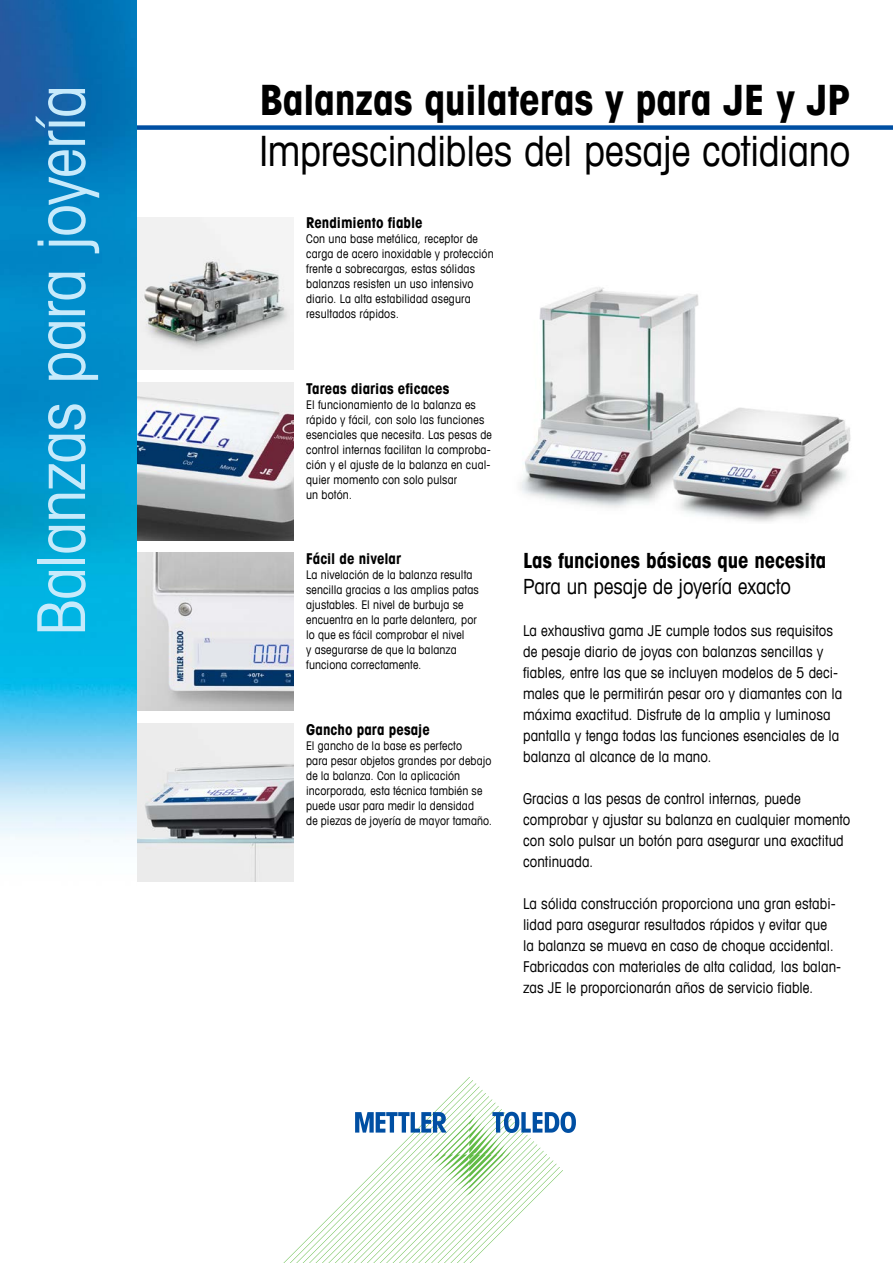
<style>
.page{position:relative;width:893px;height:1263px;background:#fff}
.page>*{position:absolute;margin:0;border:0;box-sizing:border-box;transform-origin:0 0}
.t1{font:condensed 66px "Avant Garde Com";letter-spacing:-.015em;color:#c7eafb}
.t2{font:condensed 42px "Avant Garde Com";letter-spacing:-.01em;color:#000}
.t3{font:700 condensed 42px "Avant Garde Com";letter-spacing:-.01em;color:#000}
.t4{font:700 condensed 21px "Avant Garde Com";letter-spacing:-.005em;color:#000}
.t5{font:condensed 21px "Avant Garde Com";letter-spacing:-.005em;color:#000}
.t6{font:condensed 15px/21px "Avant Garde Com";letter-spacing:.005em;color:#000}
.t7{font:700 condensed 15px "Avant Garde Com";color:#000}
.t8{font:condensed 12px/15px "Avant Garde Com";letter-spacing:.01em;color:#000}
</style>
<div class="page">
<img style="left:520px;top:287px;width:331px;height:235px">
<div style="left:111px;top:125px;width:782px;height:5px;background:#004fa3"></div>
<svg style="left:283px;top:1077px;width:293px;height:186px"></svg>
<img style="left:136px;top:217px;width:157px;height:153px">
<img style="left:136px;top:553px;width:157px;height:157px">
<img style="left:136px;top:383px;width:157px;height:157px">
<img style="left:136px;top:724px;width:157px;height:157px">
<img style="left:0;top:0;width:136px;height:842px">
<h1 class="t1" style="left:21px;top:636px;width:552px;rotate:-90deg">Balanzas para joyería</h1>
<h2 class="t3" style="left:260px;top:73px;width:592px">Balanzas quilateras y para JE y JP</h2>
<h2 class="t2" style="left:259px;top:125px;width:593px">Imprescindibles del pesaje cotidiano</h2>
<p class="t7" style="left:306px;top:213px;width:118px">Rendimiento fiable</p>
<p class="t8" style="left:306px;top:231px;width:189px">Con una base metálica, receptor de carga de acero inoxidable y protección frente a sobrecargas, estas sólidas balanzas resisten un uso intensivo diario. La alta estabilidad asegura resultados rápidos.</p>
<p class="t7" style="left:306px;top:379px;width:145px">Tareas diarias eficaces</p>
<p class="t8" style="left:306px;top:396px;width:187px">El funcionamiento de la balanza es rápido y fácil, con solo las funciones esenciales que necesita. Las pesas de control internas facilitan la comproba&shy;ción y el ajuste de la balanza en cual&shy;quier momento con solo pulsar<br>un botón.</p>
<p class="t7" style="left:306px;top:549px;width:96px">Fácil de nivelar</p>
<p class="t8" style="left:306px;top:567px;width:174px">La nivelación de la balanza resulta sencilla gracias a las amplias patas ajustables. El nivel de burbuja se encuentra en la parte delantera, por lo que es fácil comprobar el nivel<br>y asegurarse de que la balanza funciona correctamente.</p>
<p class="t7" style="left:306px;top:720px;width:125px">Gancho para pesaje</p>
<p class="t8" style="left:306px;top:738px;width:188px">El gancho de la base es perfecto<br>para pesar objetos grandes por debajo de la balanza. Con la aplicación incorporada, esta técnica también se puede usar para medir la densidad<br>de piezas de joyería de mayor tamaño.</p>
<h3 class="t4" style="left:523px;top:547px;width:305px">Las funciones básicas que necesita</h3>
<h3 class="t5" style="left:523px;top:573px;width:269px">Para un pesaje de joyería exacto</h3>
<p class="t6" style="left:523px;top:619px;width:321px">La exhaustiva gama JE cumple todos sus requisitos de pesaje diario de joyas con balanzas sencillas y fiables, entre las que se incluyen modelos de 5 deci&shy;males que le permitirán pesar oro y diamantes con la máxima exactitud. Disfrute de la amplia y luminosa pantalla y tenga todas las funciones esenciales de la balanza al alcance de la mano.</p>
<p class="t6" style="left:523px;top:787px;width:329px">Gracias a las pesas de control internas, puede comprobar y ajustar su balanza en cualquier momento con solo pulsar un botón para asegurar una exactitud continuada.</p>
<p class="t6" style="left:523px;top:892px;width:320px">La sólida construcción proporciona una gran estabi&shy;lidad para asegurar resultados rápidos y evitar que la balanza se mueva en caso de choque accidental.<br>Fabricadas con materiales de alta calidad, las balan&shy;zas JE le proporcionarán años de servicio fiable.</p>
</div>
